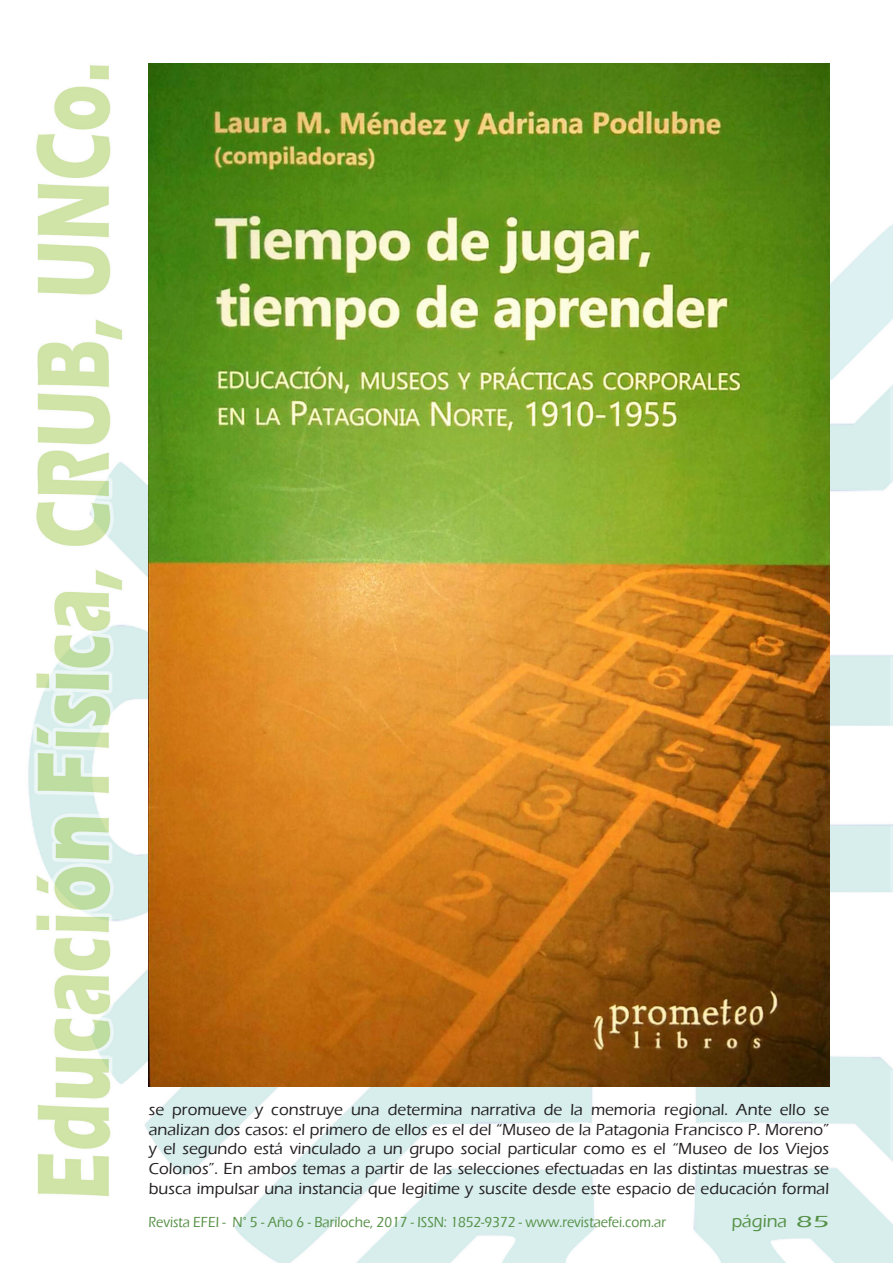
<style>
.page{position:relative;width:893px;height:1263px;background:#fff}
.page>*{position:absolute;margin:0;border:0;box-sizing:border-box;transform-origin:0 0}
.t1{font:500 18px "Eras ITC";color:#559046}
.t2{font:500 16.5px/19.8px "Eras ITC";color:#231f20;text-align:justify}
.t3{font:500 15px "Eras ITC";color:#559046;scale:.9 1}
.s1{font-size:16.5px}
</style>
<div class="page">
<img style="left:28px;top:63px;width:865px;height:1200px">
<img style="left:149px;top:64px;width:680px;height:1022px">
<p class="t2" style="left:149px;top:1101px;width:682px">se promueve y construye una determina narrativa de la memoria regional. Ante ello se analizan dos casos: el primero de ellos es el del “Museo de la Patagonia Francisco P. Moreno” y el segundo está vinculado a un grupo social particular como es el “Museo de los Viejos Colonos”. En ambos temas a partir de las selecciones efectuadas en las distintas muestras se busca impulsar una instancia que legitime y suscite desde este espacio de educación formal</p>
<p class="t3" style="left:149px;top:1216px;width:576px">Revista EFEI - N° 5 - Año 6 - Bariloche, 2017 - ISSN: 1852-9372 - www.revistaefei.com.ar</p>
<p class="t1" style="left:732px;top:1213px;width:99px">página <span class="s1">85</span></p>
</div>
